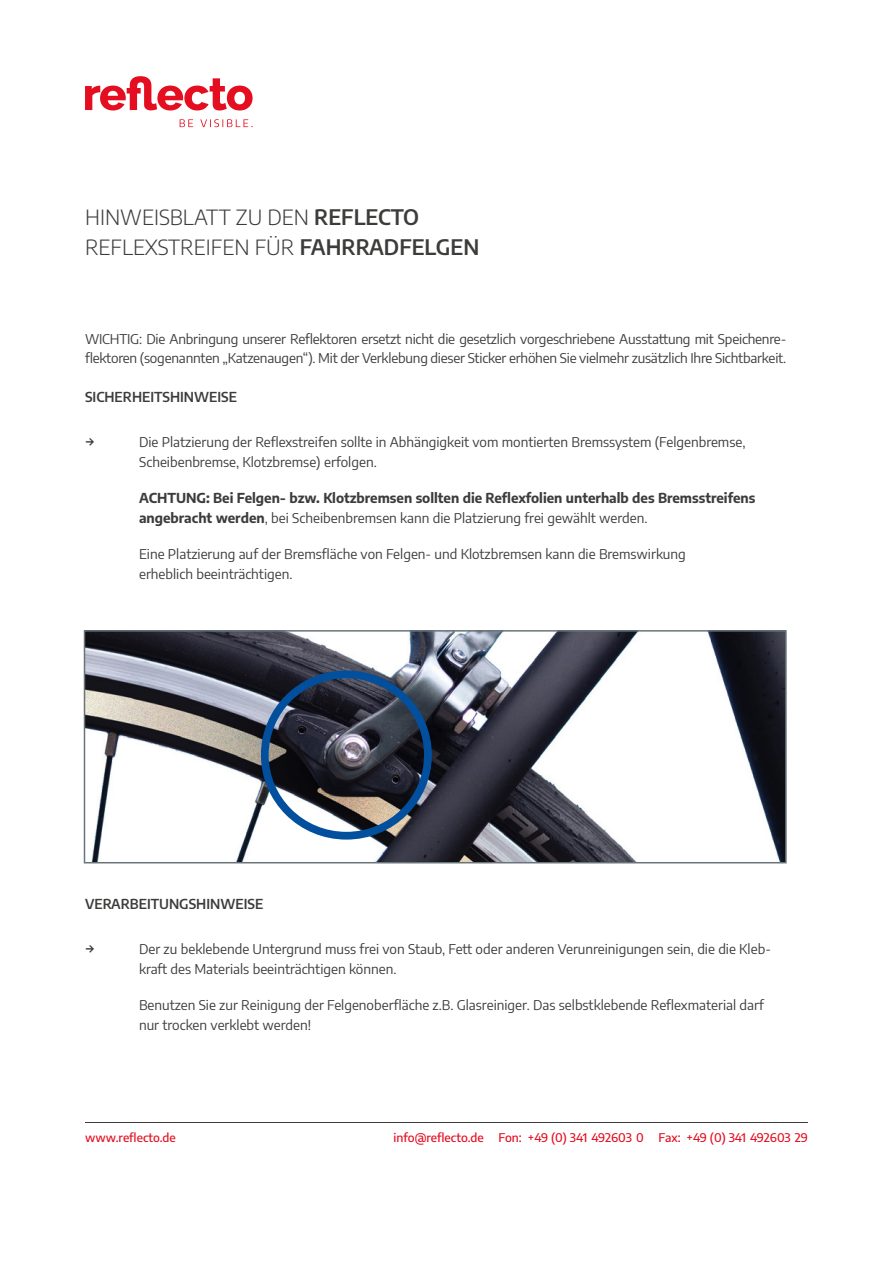
<style>
.page{position:relative;width:893px;height:1263px;background:#fff}
.page>*{position:absolute;margin:0;border:0;box-sizing:border-box;transform-origin:0 0}
.t1{font:300 21px/30px "Encode Sans";color:#3c3c3b}
.t2{font:13.5px/19.5px "Encode Sans";color:#3c3c3b}
.t3{font:700 13.5px/19.5px "Encode Sans";color:#3c3c3b}
.t4{font:600 13.5px "Encode Sans";color:#3c3c3b}
.t5{font:500 12px "Encode Sans";letter-spacing:-.005em;color:#e40e20}
.s1{font-weight:600}
.s2{font-weight:400}
</style>
<div class="page">
<svg style="left:180px;top:119px;width:73px;height:8px"></svg>
<svg style="left:85px;top:76px;width:168px;height:34px"></svg>
<hr style="left:85px;top:1122px;width:723px;height:1px;background:#3c3c3b">
<svg style="left:84px;top:630px;width:703px;height:233px"></svg>
<svg style="left:261px;top:670px;width:171px;height:170px;background:#465060"></svg>
<h1 class="t1" style="left:85px;top:201px;width:396px">HINWEISBLATT ZU DEN <span class="s1">REFLECTO<br></span>REFLEXSTREIFEN FÜR <span class="s1">FAHRRADFELGEN</span></h1>
<p class="t2" style="left:85px;top:328px;width:703px">WICHTIG: Die Anbringung unserer Reflektoren ersetzt nicht die gesetzlich vorgeschriebene Ausstattung mit Speichenre&shy;flektoren (sogenannten „Katzenaugen“). Mit der Verklebung dieser Sticker erhöhen Sie vielmehr zusätzlich Ihre Sichtbarkeit.</p>
<p class="t4" style="left:85px;top:387px;width:153px">SICHERHEITSHINWEISE</p>
<p class="t4" style="left:85px;top:432px;width:11px">→</p>
<p class="t2" style="left:139px;top:432px;width:608px">Die Platzierung der Reflexstreifen sollte in Abhängigkeit vom montierten Bremssystem (Felgenbremse,<br>Scheibenbremse, Klotzbremse) erfolgen.</p>
<p class="t3" style="left:139px;top:487px;width:618px">ACHTUNG: Bei Felgen- bzw. Klotzbremsen sollten die Reflexfolien unterhalb des Bremsstreifens angebracht werden<span class="s2">, bei Scheibenbremsen kann die Platzierung frei gewählt werden.</span></p>
<p class="t2" style="left:139px;top:544px;width:548px">Eine Platzierung auf der Bremsfläche von Felgen- und Klotzbremsen kann die Bremswirkung erheblich beeinträchtigen.</p>
<p class="t4" style="left:85px;top:894px;width:180px">VERARBEITUNGSHINWEISE</p>
<p class="t4" style="left:85px;top:939px;width:11px">→</p>
<p class="t2" style="left:139px;top:939px;width:633px">Der zu beklebende Untergrund muss frei von Staub, Fett oder anderen Verunreinigungen sein, die die Kleb&shy;kraft des Materials beeinträchtigen können.</p>
<p class="t2" style="left:139px;top:995px;width:626px">Benutzen Sie zur Reinigung der Felgenoberfläche z.B. Glasreiniger. Das selbstklebende Reflexmaterial darf nur trocken verklebt werden!</p>
<p class="t5" style="left:85px;top:1129px;width:92px">www.reflecto.de</p>
<p class="t5" style="left:394px;top:1129px;width:416px">info@reflecto.de Fon: +49 (0) 341 492603 0 Fax: +49 (0) 341 492603 29</p>
</div>
